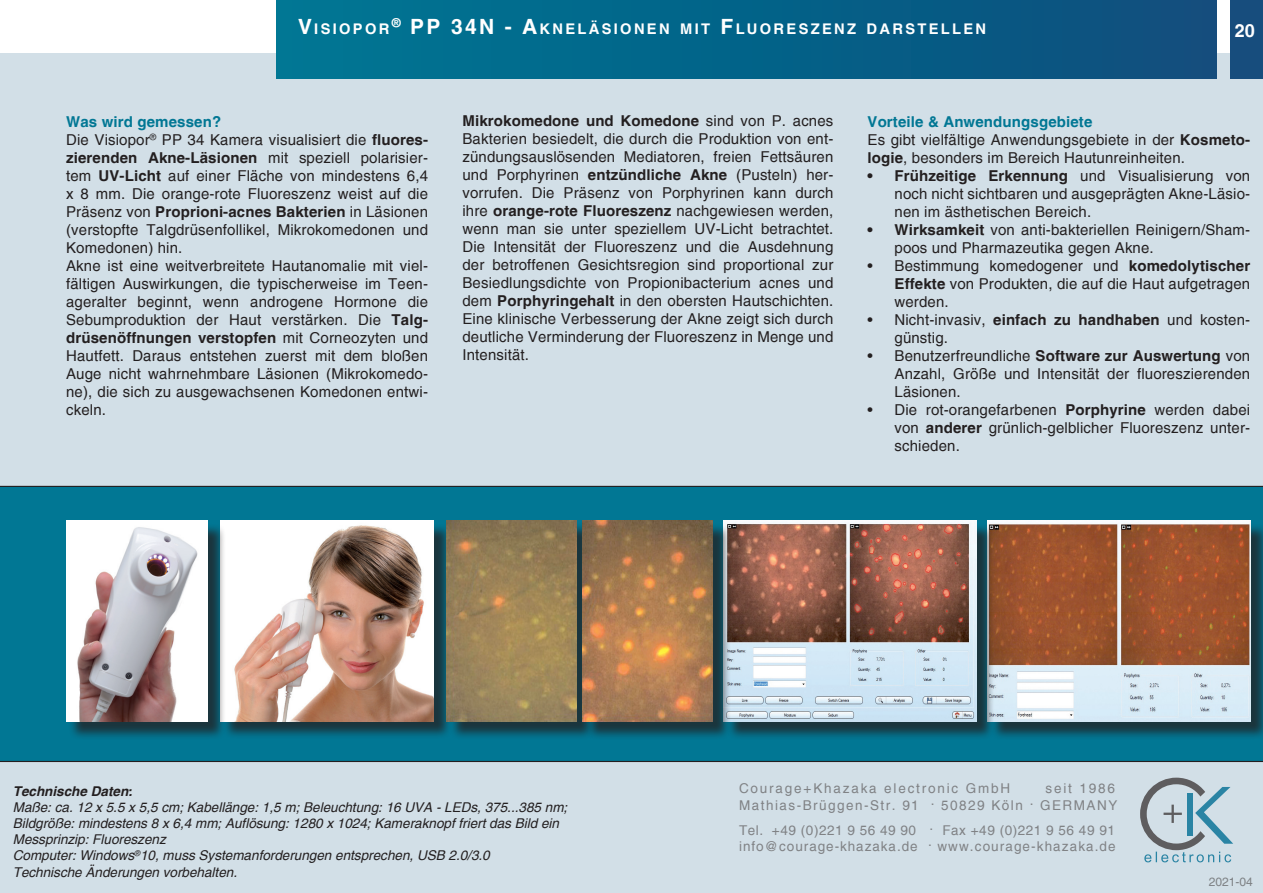
<style>
.page{position:relative;width:1263px;height:893px;background:#fff}
.page>*{position:absolute;margin:0;border:0;box-sizing:border-box;transform-origin:0 0}
.t1{font:700 21px "Helvetica";color:#fff}
.t2{font:700 18px "Helvetica";color:#fff}
.t3{font:15px/18px "Helvetica";letter-spacing:.01em;color:#231f20;text-align:justify}
.t4{font:700 14.7px "Helvetica";letter-spacing:.155em;color:#fff}
.t5{font:italic 13.5px/16.2px "Helvetica";color:#231f20}
.t6{font:13.5px/16.2px "Helvetica";letter-spacing:.07em;color:#808285}
.t7{font:13.5px/16.2px "Helvetica";letter-spacing:.11em;color:#808285;text-align:right}
.t8{font:13.5px "Helvetica";letter-spacing:.135em;color:#808285}
.t9{font:italic 700 13.5px "Helvetica";color:#231f20}
.t10{font:12px "Helvetica";color:#7d8184}
.s1{font-size:21px}
.s2{font-weight:700;color:#017794}
.s3{font-weight:700}
</style>
<div class="page">
<div style="left:0;top:53px;width:1263px;height:840px;background:#d2dfe7"></div>
<div style="left:276px;top:0;width:940px;height:79px;background:linear-gradient(to right,#007794,#0e4e7d)"></div>
<div style="left:1230px;top:0;width:33px;height:79px;background:#174d7d"></div>
<svg style="left:1140px;top:778px;width:93px;height:84px"></svg>
<div style="left:0;top:486px;width:1263px;height:276px;background:#017794"></div>
<div style="left:990px;top:523px;width:273px;height:217px;background:#231f20;opacity:.75"></div>
<img style="left:987px;top:520px;width:263px;height:202px">
<div style="left:726px;top:523px;width:269px;height:217px;background:#231f20;opacity:.75"></div>
<img style="left:724px;top:520px;width:252px;height:201px">
<div style="left:222px;top:523px;width:230px;height:217px;background:#231f20;opacity:.75"></div>
<img style="left:220px;top:521px;width:214px;height:200px">
<div style="left:68px;top:523px;width:159px;height:217px;background:#231f20;opacity:.75"></div>
<img style="left:66px;top:520px;width:142px;height:201px">
<div style="left:449px;top:522px;width:146px;height:218px;background:#231f20;opacity:.75"></div>
<img style="left:447px;top:520px;width:130px;height:201px">
<div style="left:585px;top:523px;width:146px;height:217px;background:#231f20;opacity:.75"></div>
<img style="left:583px;top:520px;width:130px;height:201px">
<p class="t4" style="left:298px;top:20px;width:93px"><span class="s1">V</span>ISIOPOR</p>
<h1 class="t1" style="left:392px;top:14px;width:34px"><sup>®</sup> PP</h1>
<p class="t4" style="left:451px;top:20px;width:536px"><span class="s1">34N - A</span>KNELÄSIONEN MIT <span class="s1">F</span>LUORESZENZ DARSTELLEN</p>
<p class="t2" style="left:1235px;top:19px;width:22px">20</p>
<p class="t3" style="left:66px;top:112px;width:363px;text-align:left"><span class="s2">Was wird gemessen?<br></span>Die Visiopor<sup>®</sup> PP 34 Kamera visualisiert die <span class="s3">fluores&shy;zierenden Akne-Läsionen</span> mit speziell polarisier&shy;tem <span class="s3">UV-Licht</span> auf einer Fläche von mindestens 6,4 x 8 mm. Die orange-rote Fluoreszenz weist auf die Präsenz von <span class="s3">Proprioni-acnes Bakterien</span> in Läsionen (verstopfte Talgdrüsenfollikel, Mikrokomedonen und Komedonen) hin.<br>Akne ist eine weitverbreitete Hautanomalie mit viel&shy;fältigen Auswirkungen, die typischerweise im Teen&shy;ageralter beginnt, wenn androgene Hormone die Sebumproduktion der Haut verstärken. Die <span class="s3">Talg&shy;drüsenöffnungen verstopfen</span> mit Corneozyten und Hautfett. Daraus entstehen zuerst mit dem bloßen Auge nicht wahrnehmbare Läsionen (Mikrokomedo&shy;ne), die sich zu ausgewachsenen Komedonen entwi&shy;ckeln.</p>
<p class="t3" style="left:867px;top:112px;width:384px;text-align:left"><span class="s2">Vorteile &amp; Anwendungsgebiete<br></span>Es gibt vielfältige Anwendungsgebiete in der <span class="s3">Kosmeto&shy;logie</span>, besonders im Bereich Hautunreinheiten.</p>
<p class="t3" style="left:462px;top:112px;width:372px"><span class="s3">Mikrokomedone und Komedone</span> sind von P. acnes Bakterien besiedelt, die durch die Produktion von ent&shy;zündungsauslösenden Mediatoren, freien Fettsäuren und Porphyrinen <span class="s3">entzündliche Akne</span> (Pusteln) her&shy;vorrufen. Die Präsenz von Porphyrinen kann durch ihre <span class="s3">orange-rote Fluoreszenz</span> nachgewiesen werden, wenn man sie unter speziellem UV-Licht betrachtet.<br>Die Intensität der Fluoreszenz und die Ausdehnung der betroffenen Gesichtsregion sind proportional zur Besiedlungsdichte von Propionibacterium acnes und dem <span class="s3">Porphyringehalt</span> in den obersten Hautschichten.<br>Eine klinische Verbesserung der Akne zeigt sich durch deutliche Verminderung der Fluoreszenz in Menge und Intensität.</p>
<p class="t3" style="left:894px;top:166px;width:357px;text-indent:-27px"><span class="s3">• Frühzeitige Erkennung</span> und Visualisierung von noch nicht sichtbaren und ausgeprägten Akne-Läsio&shy;nen im ästhetischen Bereich.</p>
<p class="t3" style="left:894px;top:220px;width:357px;text-indent:-27px"><span class="s3">• Wirksamkeit</span> von anti-bakteriellen Reinigern/Sham&shy;poos und Pharmazeutika gegen Akne.</p>
<p class="t3" style="left:894px;top:256px;width:357px;text-indent:-27px">• Bestimmung komedogener und <span class="s3">komedolytischer Effekte</span> von Produkten, die auf die Haut aufgetragen werden.</p>
<p class="t3" style="left:894px;top:310px;width:357px;text-indent:-27px">• Nicht-invasiv, <span class="s3">einfach zu handhaben</span> und kosten&shy;günstig.</p>
<p class="t3" style="left:894px;top:346px;width:357px;text-indent:-27px">• Benutzerfreundliche <span class="s3">Software zur Auswertung</span> von Anzahl, Größe und Intensität der fluoreszierenden Läsionen.</p>
<p class="t3" style="left:894px;top:400px;width:357px;text-indent:-27px">• Die rot-orangefarbenen <span class="s3">Porphyrine</span> werden dabei von <span class="s3">anderer</span> grünlich-gelblicher Fluoreszenz unter&shy;schieden.</p>
<p class="t9" style="left:13px;top:783px;width:122px">Technische Daten:</p>
<p class="t5" style="left:13px;top:799px;width:556px">Maße: ca. 12 x 5.5 x 5,5 cm; Kabellänge: 1,5 m; Beleuchtung: 16 UVA - LEDs, 375...385 nm; Bildgröße: mindestens 8 x 6,4 mm; Auflösung: 1280 x 1024; Kameraknopf friert das Bild ein Messprinzip: Fluoreszenz<br>Computer: Windows<sup>®</sup>10, muss Systemanforderungen entsprechen, USB 2.0/3.0<br>Technische Änderungen vorbehalten.</p>
<p class="t8" style="left:739px;top:781px;width:273px">Courage+Khazaka electronic GmbH</p>
<p class="t7" style="left:739px;top:781px;width:380px">seit 1986<br>Mathias-Brüggen-Str. 91 . 50829 Köln . GERMANY</p>
<p class="t6" style="left:739px;top:822px;width:378px">Tel. +49 (0)221 9 56 49 90 . Fax +49 (0)221 9 56 49 91 info@courage-khazaka.de . www.courage-khazaka.de</p>
<p class="t10" style="left:1209px;top:875px;width:46px">2021-04</p>
</div>
